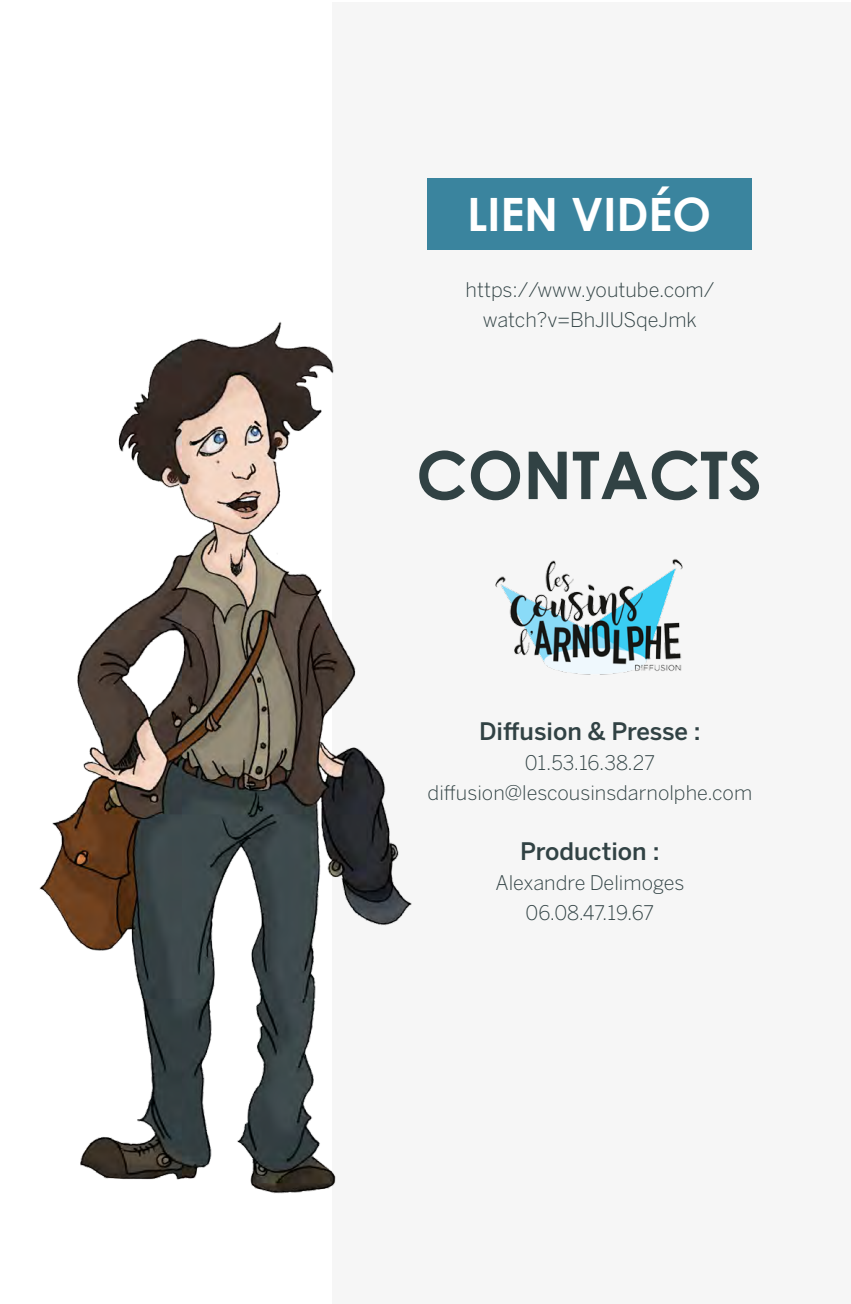
<style>
.page{position:relative;width:851px;height:1304px;background:#fff}
.page>*{position:absolute;margin:0;border:0;box-sizing:border-box;transform-origin:0 0}
.t1{font:700 66px "Century Gothic";color:#314244}
.t2{font:700 46px "Century Gothic";color:#fff}
.t3{font:500 24px "Benton Sans";color:#314244}
.t4{font:300 20px/30px "Benton Sans";color:#314244;text-align:center}
</style>
<div class="page">
<div style="left:332px;top:3px;width:518px;height:1301px;background:#f6f6f6"></div>
<img style="left:39px;top:322px;width:373px;height:872px">
<div style="left:427px;top:178px;width:324px;height:72px;background:#3a849e"></div>
<img style="left:495px;top:559px;width:188px;height:116px">
<h2 class="t2" style="left:467px;top:186px;width:245px">LIEN VIDÉO</h2>
<p class="t4" style="left:465px;top:274px;width:250px">https://www.youtube.com/ watch?v=BhJlUSqeJmk</p>
<h1 class="t1" style="left:416px;top:434px;width:347px">CONTACTS</h1>
<p class="t3" style="left:479px;top:717px;width:223px">Diffusion &amp; Presse :</p>
<p class="t4" style="left:427px;top:748px;width:326px">01.53.16.38.27 diffusion@lescousinsdarnolphe.com</p>
<p class="t3" style="left:520px;top:837px;width:141px">Production :</p>
<p class="t4" style="left:495px;top:868px;width:190px">Alexandre Delimoges<br>06.08.47.19.67</p>
</div>
